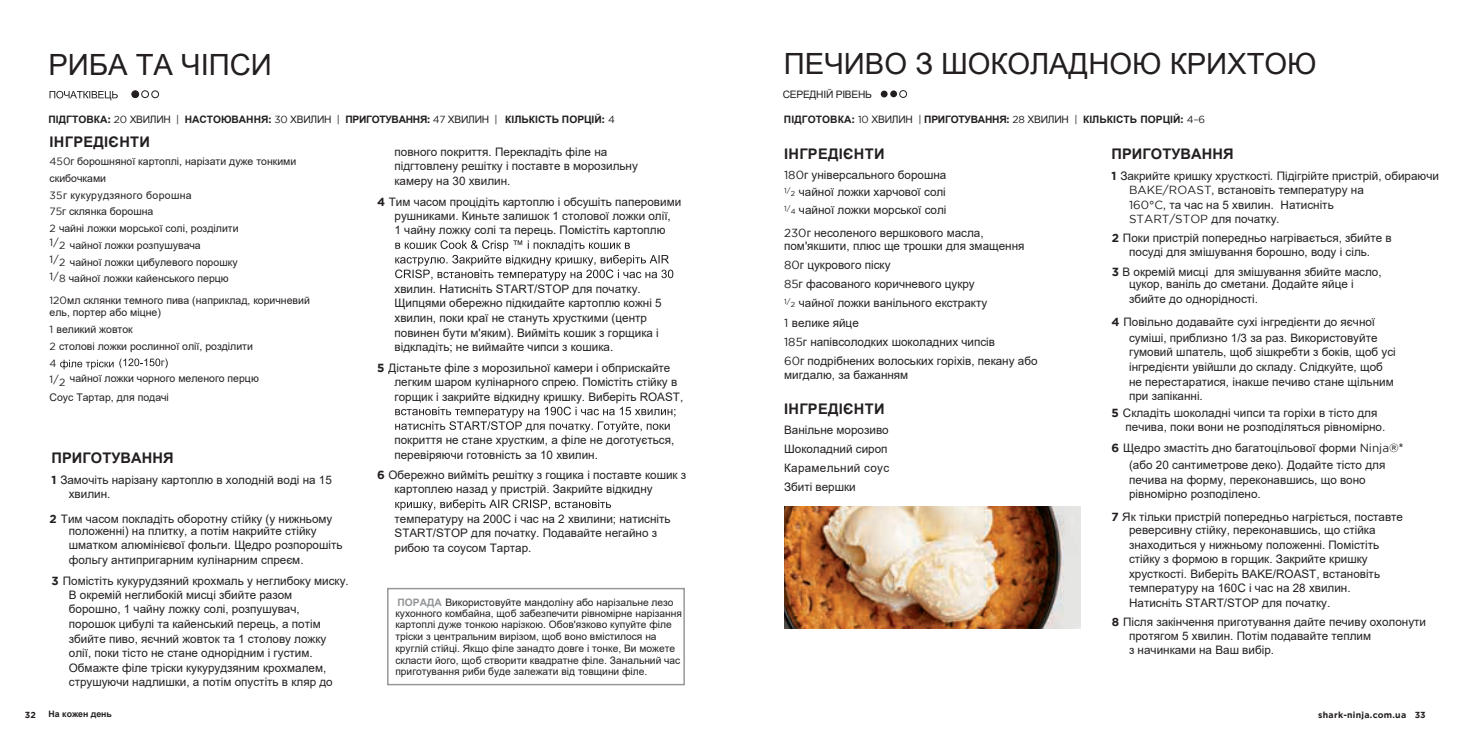
<style>
.page{position:relative;width:1469px;height:735px;background:#fff}
.page>*{position:absolute;margin:0;border:0;box-sizing:border-box;transform-origin:0 0}
.t1{font:29.22px "Arial";color:#231f20}
.t2{font:700 14.7px "Arial";letter-spacing:.02em;color:#231f20}
.t3{font:11.72px/14.5px "Arial";color:#231f20}
.t4{font:11.72px "Gotham";color:#231f20}
.t5{font:10.5px/16.8px "Arial";color:#231f20}
.t6{font:10.5px "Gotham";color:#231f20}
.t7{font:10.15px/11.5px "Arial";color:#231f20}
.t8{font:700 10.15px "Arial";color:#231f20}
.t9{font:10.15px "Arial";letter-spacing:-.025em;color:#231f20}
.t10{font:700 8.75px "Gotham";letter-spacing:.03em;color:#231f20}
.t11{font:700 8.75px "Arial";color:#231f20}
.s1{font-family:"Gotham"}
.s2{font-family:"Gotham";font-weight:400}
.s3{font-weight:400}
.s4{font-family:"Gotham";font-weight:700}
.s5{font-weight:700;color:#939598}
.s6{font-family:"Arial"}
.s7{font-family:"Gotham";font-size:7.35px}
</style>
<div class="page">
<svg style="left:50px;top:91px;width:68px;height:9px"></svg>
<div style="left:132px;top:91px;width:7px;height:7px;background:#231f20;border-radius:50%"></div>
<div style="left:141px;top:90px;width:8px;height:8px;border:1px solid #231f20;border-radius:50%"></div>
<div style="left:151px;top:90px;width:8px;height:8px;border:1px solid #231f20;border-radius:50%"></div>
<div style="left:131px;top:90px;width:8px;height:8px;border:1px solid #231f20;border-radius:50%"></div>
<svg style="left:395px;top:240px;width:278px;height:40px"></svg>
<svg style="left:395px;top:406px;width:280px;height:26px"></svg>
<svg style="left:395px;top:499px;width:216px;height:11px"></svg>
<svg style="left:60px;top:358px;width:108px;height:11px"></svg>
<img style="left:784px;top:506px;width:296px;height:121px">
<div style="left:880px;top:91px;width:7px;height:6px;background:#231f20;border-radius:50%"></div>
<div style="left:890px;top:90px;width:7px;height:7px;background:#231f20;border-radius:50%"></div>
<div style="left:899px;top:90px;width:8px;height:8px;border:1px solid #231f20;border-radius:50%"></div>
<div style="left:387px;top:587px;width:298px;height:98px;border:1px solid #939598"></div>
<h1 class="t1" style="left:48px;top:44px;width:225px">РИБА ТА ЧІПСИ</h1>
<p class="t8" style="left:49px;top:112px;width:568px">ПІДГТОВКА<span class="s1">:</span> <span class="s2">20</span> <span class="s3">ХВИЛИН</span> <span class="s2">|</span> НАСТОЮВАННЯ<span class="s1">:</span> <span class="s2">30</span> <span class="s3">ХВИЛИН</span> <span class="s2">|</span> ПРИГОТУВАННЯ<span class="s1">:</span> <span class="s2">47</span> <span class="s3">ХВИЛИН</span> <span class="s2">|</span> КІЛЬКІСТЬ ПОРЦІЙ<span class="s1">:</span> <span class="s2">4</span></p>
<p class="t3" style="left:394px;top:144px;width:245px">повного покриття. Перекладіть філе на підгтовлену решітку і поставте в морозильну камеру на 30 хвилин.</p>
<p class="t3" style="left:377px;top:194px;width:305px;text-align:center"><span class="s4">4</span> Тим часом процідіть картоплю і обсушіть паперовими рушниками. Киньте залишок 1 столової ложки олії,<br>1 чайну ложку солі та перець. Помістіть картоплю</p>
<p class="t2" style="left:50px;top:131px;width:102px">ІНГРЕДІЄНТИ</p>
<p class="t5" style="left:50px;top:153px;width:248px"><span class="s1">450</span>г борошняної картоплі, нарізати дуже тонкими скибочками<br><span class="s1">35</span>г кукурудзяного борошна<br><span class="s1">75</span>г склянка борошна<br><span class="s1">2</span> чайні ложки морської солі, розділити<br><sup>1/</sup><span class="s1">2</span> чайної ложки розпушувача<br><sup>1/</sup><span class="s1">2</span> чайної ложки цибулевого порошку<br><sup>1/</sup><span class="s1">8</span> чайної ложки кайенського перцю</p>
<p class="t5" style="left:50px;top:293px;width:262px;line-height:12.4px"><span class="s1">120</span>мл склянки темного пива (наприклад, коричневий ель, портер або міцне)</p>
<p class="t5" style="left:50px;top:320px;width:205px"><span class="s1">1</span> великий жовток<br><span class="s1">2</span> столові ложки рослинної олії, розділити</p>
<p class="t6" style="left:50px;top:357px;width:9px">4</p>
<p class="t5" style="left:50px;top:369px;width:211px;line-height:18.9px"><span class="s1">1/2</span> чайної ложки чорного меленого перцю<br>Соус Тартар, для подачі</p>
<p class="t3" style="left:394px;top:281px;width:269px">хвилин. Натисніть START/STOP для початку.<br>Щипцями обережно підкидайте картоплю кожні 5 хвилин, поки краї не стануть хрусткими (центр повинен бути м'яким). Вийміть кошик з горщика і відкладіть; не виймайте чипси з кошика.</p>
<p class="t3" style="left:394px;top:360px;width:290px;text-indent:-17px"><span class="s4">5</span> Дістаньте філе з морозильної камери і обприскайте легким шаром кулінарного спрею. Помістіть стійку в горщик і закрийте відкидну кришку. Виберіть ROAST,</p>
<p class="t3" style="left:394px;top:432px;width:281px">покриття не стане хрустким, а філе не доготується, перевіряючи готовність за 10 хвилин.</p>
<p class="t3" style="left:394px;top:468px;width:293px;line-height:14px;text-indent:-17px"><span class="s4">6</span> Обережно вийміть решітку з гощика і поставте кошик з картоплею назад у пристрій. Закрийте відкидну</p>
<p class="t3" style="left:394px;top:511px;width:277px">температуру на 200С і час на 2 хвилини; натисніть<br>START/STOP для початку. Подавайте негайно з рибою та соусом Тартар.</p>
<p class="t2" style="left:51px;top:447px;width:124px">ПРИГОТУВАННЯ</p>
<p class="t3" style="left:69px;top:472px;width:264px;line-height:14px;text-indent:-17px"><span class="s4">1</span> Замочіть нарізану картоплю в холодній воді на 15 хвилин.</p>
<p class="t3" style="left:50px;top:511px;width:284px"><span class="s4">2</span> Тим часом покладіть оборотну стійку (у нижньому</p>
<p class="t3" style="left:69px;top:523px;width:275px">положенні) на плитку, а потім накрийте стійку шматком алюмінієвої фольги. Щедро розпорошіть фольгу антипригарним кулінарним спреєм.</p>
<p class="t3" style="left:69px;top:573px;width:281px;text-indent:-17px"><span class="s4">3</span> Помістіть кукурудзяний крохмаль у неглибоку миску.<br>В окремій неглибокій мисці збийте разом<br>борошно, 1 чайну ложку солі, розпушувач, порошок цибулі та кайенський перець, а потім збийте пиво, яєчний жовток та 1 столову ложку олії, поки тісто не стане однорідним і густим.<br>Обмажте філе тріски кукурудзяним крохмалем, струшуючи надлишки, а потім опустіть в кляр до</p>
<p class="t7" style="left:395px;top:596px;width:288px"><span class="s5">ПОРАДА</span> Використовуйте мандоліну або нарізальне лезо кухонного комбайна, щоб забезпечити рівномірне нарізання картоплі дуже тонкою нарізкою. Обов'язково купуйте філе тріски з центральним вирізом, щоб воно вмістилося на круглій стійці. Якщо філе занадто довге і тонке, Ви можете скласти його, щоб створити квадратне філе. Занальний час приготування риби буде залежати від товщини філе.</p>
<h1 class="t1" style="left:784px;top:43px;width:534px">ПЕЧИВО З ШОКОЛАДНОЮ КРИХТОЮ</h1>
<p class="t9" style="left:782px;top:87px;width:91px">СЕРЕДНІЙ РІВЕНЬ</p>
<p class="t8" style="left:784px;top:112px;width:423px">ПІДГОТОВКА<span class="s1">:</span> <span class="s2">10</span> <span class="s3">ХВИЛИН</span> <span class="s2">|</span> ПРИГОТУВАННЯ<span class="s1">:</span> <span class="s2">28</span> <span class="s3">ХВИЛИН</span> <span class="s2">|</span> КІЛЬКІСТЬ ПОРЦІЙ<span class="s1">:</span> <span class="s2">4–6</span></p>
<p class="t2" style="left:1111px;top:143px;width:124px">ПРИГОТУВАННЯ</p>
<p class="t3" style="left:1129px;top:168px;width:311px;text-indent:-18px"><span class="s4">1</span> Закрийте кришку хрусткості<span class="s1">.</span> Підігрійте пристрій, обираючи<br><span class="s1">BAKE/ROAST,</span> встановіть температуру на<br><span class="s1">160°C,</span> та час на 5 хвилин<span class="s1">.</span> Натисніть</p>
<p class="t4" style="left:1129px;top:212px;width:152px">START/STOP <span class="s6">для початку</span>.</p>
<p class="t3" style="left:1111px;top:230px;width:281px;line-height:14px;text-align:center"><span class="s4">2</span> Поки пристрій попередньо нагрівається, збийте в посуді для змішування борошно, воду і сіль.</p>
<p class="t3" style="left:1129px;top:265px;width:254px;line-height:12.4px;text-indent:-17px"><span class="s4">3</span> В окремій мисці для змішування збийте масло, цукор, ваніль до сметани. Додайте яйце і</p>
<p class="t3" style="left:1111px;top:286px;width:265px;line-height:23.4px;text-indent:18px">збийте до однорідності.<br><span class="s4">4</span> Повільно додавайте сухі інгредієнти до яєчної</p>
<p class="t3" style="left:1129px;top:330px;width:268px">суміші, приблизно 1/3 за раз. Використовуйте гумовий шпатель, щоб зішкребти з боків, щоб усі інгредієнти увійшли до складу. Слідкуйте, щоб не перестаратися, інакше печиво стане щільним при запіканні.</p>
<p class="t3" style="left:1125px;top:405px;width:261px;line-height:14px;text-indent:-14px"><span class="s4">5</span> Складіть шоколадні чипси та горіхи в тісто для печива, поки вони не розподіляться рівномірно.</p>
<p class="t3" style="left:1111px;top:439px;width:293px;line-height:16.6px;text-align:center"><span class="s4">6</span> Щедро змастіть дно багатоцільової форми <span class="s1">Ninja®</span>* (або 20 сантиметрове деко). Додайте тісто для</p>
<p class="t3" style="left:1129px;top:472px;width:238px">печива на форму, переконавшись, що воно рівномірно розподілено.</p>
<p class="t3" style="left:1129px;top:510px;width:275px;line-height:12.4px;text-indent:-18px"><span class="s4">7</span> Як тільки пристрій попередньо нагріється, поставте реверсивну стійку, переконавшись, що стійка</p>
<p class="t3" style="left:1129px;top:536px;width:252px">знаходиться у нижньому положенні. Помістіть стійку з формою в горщик. Закрийте кришку хрусткості. Виберіть BAKE/ROAST, встановіть температуру на 160С і час на 28 хвилин.<br>Натисніть START/STOP для початку.</p>
<p class="t3" style="left:1129px;top:614px;width:298px;text-indent:-17px"><span class="s4">8</span> Після закінчення приготування дайте печиву охолонути протягом 5 хвилин. Потім подавайте теплим<br>з начинками на Ваш вибір.</p>
<p class="t2" style="left:784px;top:143px;width:102px">ІНГРЕДІЄНТИ</p>
<p class="t3" style="left:784px;top:165px;width:164px;line-height:17.7px;text-align:justify"><span class="s1">180</span>г універсального борошна <sup>1/</sup><span class="s7">2</span> чайної ложки харчової солі <sup>1/</sup><span class="s7">4</span> чайної ложки морської солі</p>
<p class="t3" style="left:784px;top:225px;width:242px;line-height:13.8px"><span class="s1">230</span>г несоленого вершкового масла, пом'якшити, плюс ще трошки для змащення</p>
<p class="t3" style="left:784px;top:255px;width:255px;line-height:19.2px"><span class="s1">80</span>г цукрового піску<br><span class="s1">85</span>г фасованого коричневого цукру<br><sup>1/</sup><span class="s7">2</span> чайної ложки ванільного екстракту<br><span class="s1">1</span> велике яйце<br><span class="s1">185</span>г напівсолодких шоколадних чипсів<br><span class="s1">60</span>г подрібнених волоських горіхів, пекану або</p>
<p class="t3" style="left:784px;top:367px;width:126px">мигдалю, за бажанням</p>
<p class="t2" style="left:784px;top:398px;width:102px">ІНГРЕДІЄНТИ</p>
<p class="t3" style="left:784px;top:420px;width:107px;line-height:19.1px">Ванільне морозиво<br>Шоколадний сироп<br>Карамельний соус<br>Збиті вершки</p>
<p class="t11" style="left:49px;top:707px;width:65px">На кожен день</p>
<p class="t10" style="left:25px;top:709px;width:13px">32</p>
<p class="t10" style="left:1318px;top:709px;width:109px">shark-ninja.com.ua 33</p>
</div>
